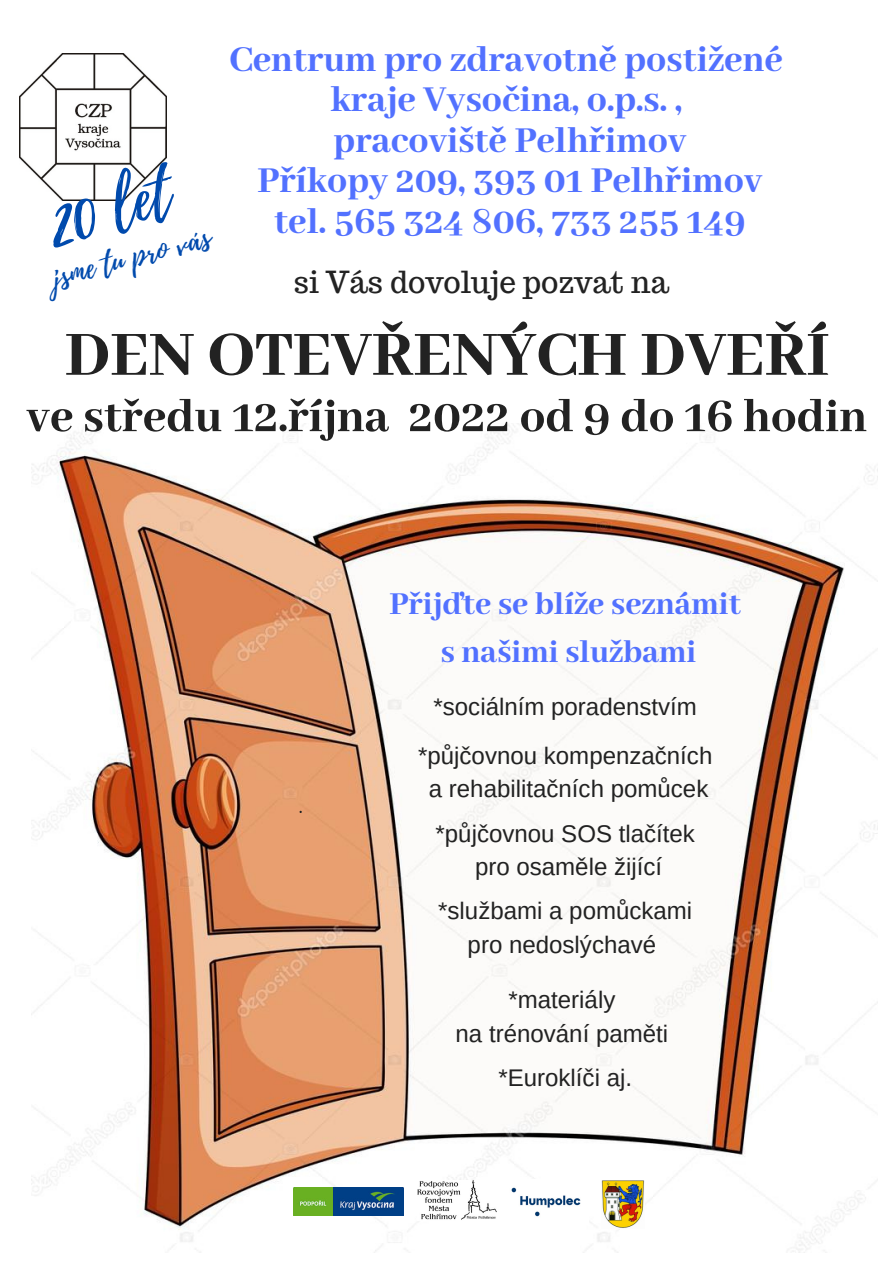
<style>
.page{position:relative;width:893px;height:1263px;background:#fff}
.page>*{position:absolute;margin:0;border:0;box-sizing:border-box;transform-origin:0 0}
.t1{font:800 69.53px "Abhaya Libre";color:#222}
.t2{font:61.57px "Playlist Script";color:#004aad}
.t3{font:800 50.7px "Abhaya Libre";color:#222}
.t4{font:800 39.75px/40.5px "Abhaya Libre";color:#5271ff;text-align:center}
.t5{font:800 34.72px/48.4px "Abhaya Libre";color:#5271ff;text-align:center}
.t6{font:30.22px "Playlist Script";color:#004aad}
.t7{font:29.78px "Trocchi";color:#222}
.t8{font:24.08px/44px "Arimo";color:#222;text-align:center}
</style>
<div class="page">
<img style="left:32px;top:424px;width:846px;height:828px">
<img style="left:293px;top:1188px;width:110px;height:28px">
<img style="left:20px;top:54px;width:146px;height:146px">
<img style="left:417px;top:1180px;width:79px;height:40px">
<img style="left:503px;top:1180px;width:85px;height:44px">
<img style="left:602px;top:1180px;width:43px;height:49px">
<h3 class="t4" style="left:229px;top:41px;width:555px">Centrum pro zdravotně postižené kraje Vysočina, o.p.s. ,<br>pracoviště Pelhřimov<br>Příkopy 209, 393 01 Pelhřimov tel. 565 324 806, 733 255 149</h3>
<p class="t7" style="left:294px;top:262px;width:377px">si Vás dovoluje pozvat na</p>
<h1 class="t1" style="left:65px;top:316px;width:766px">DEN OTEVŘENÝCH DVEŘÍ</h1>
<h3 class="t3" style="left:26px;top:389px;width:842px">ve středu 12.října 2022 od 9 do 16 hodin</h3>
<h2 class="t2" style="left:38px;top:180px;width:126px;rotate:-15deg">20 let</h2>
<p class="t6" style="left:47px;top:257px;width:164px;rotate:-15deg">jsme tu pro vás</p>
<h3 class="t5" style="left:389px;top:581px;width:353px">Přijďte se blíže seznámit s našimi službami</h3>
<p class="t8" style="left:418px;top:682px;width:296px;line-height:49.1px">*sociálním poradenstvím *půjčovnou kompenzačních</p>
<p class="t8" style="left:429px;top:767px;width:281px;text-align:left">a rehabilitačních pomůcek *půjčovnou SOS tlačítek</p>
<p class="t8" style="left:438px;top:845px;width:255px">pro osaměle žijící *službami a pomůckami</p>
<p class="t8" style="left:467px;top:922px;width:190px">pro nedoslýchavé</p>
<p class="t8" style="left:455px;top:983px;width:214px;line-height:33.6px">*materiály<br>na trénování paměti</p>
<p class="t8" style="left:498px;top:1055px;width:135px">*Euroklíči aj.</p>
</div>
